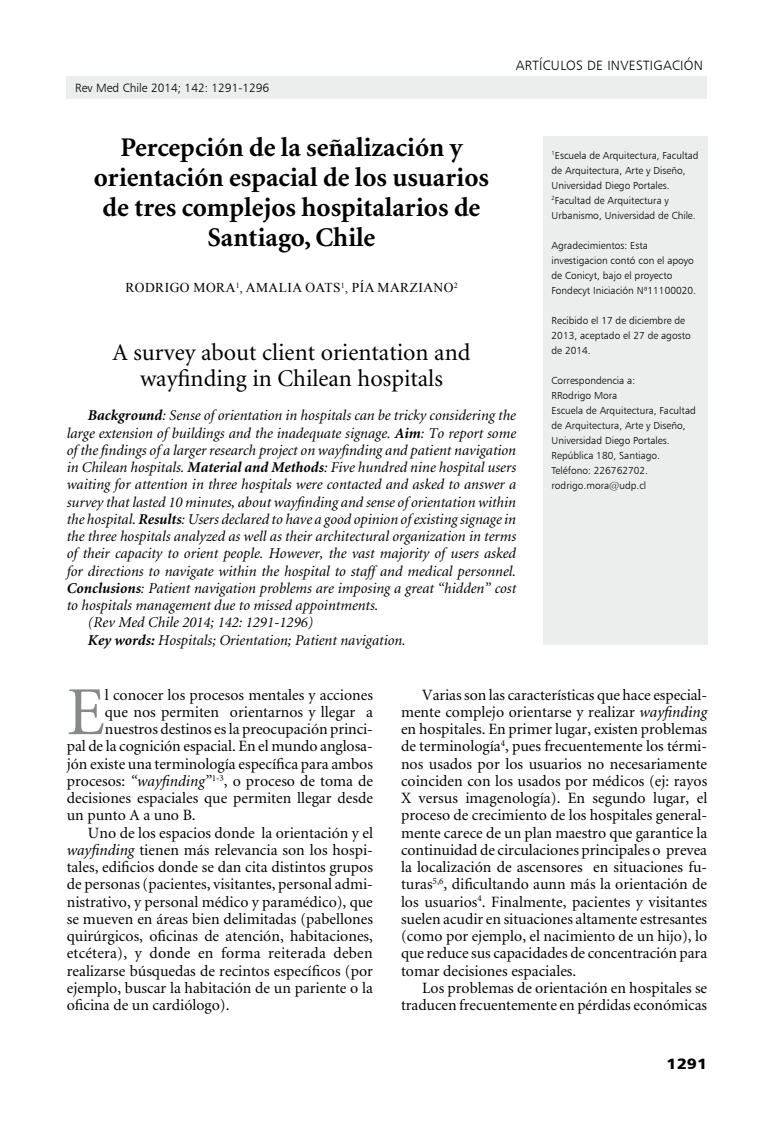
<style>
.page{position:relative;width:774px;height:1134px;background:#fff}
.page>*{position:absolute;margin:0;border:0;box-sizing:border-box;transform-origin:0 0}
.t1{font:68.85px "Minion";color:#87888a}
.t2{font:700 27px/30px "Minion";color:#000;text-align:center}
.t3{font:24px/25.5px "Minion";color:#000;text-align:center}
.t4{font:15.75px/17.2px "Minion";color:#000;text-align:justify}
.t5{font:italic 15px "Minion";color:#000}
.t6{font:15px "Humanist 777 BT Black B";color:#000;scale:1.1 1}
.t7{font:13.5px "Times New Roman";letter-spacing:.035em;color:#000}
.t8{font:13.5px "Humanist 777 BT Light B";color:#000}
.t9{font:12px "Humanist 777 BT Light B";color:#000}
.t10{font:10.2px/15px "Humanist 777 BT Light B";color:#000}
.s1{font-weight:700}
.s2{font-style:italic}
</style>
<div class="page">
<div style="left:67px;top:77px;width:640px;height:22px;background:#eceded"></div>
<div style="left:543px;top:136px;width:164px;height:509px;background:#eceded"></div>
<p class="t9" style="left:75px;top:81px;width:196px">Rev Med Chile 2014; 142: 1291-1296</p>
<p class="t8" style="left:516px;top:57px;width:35px">artículosdeinvestigaci</p>
<p class="t8" style="left:684px;top:57px;width:18px">ón</p>
<h2 class="t2" style="left:94px;top:133px;width:397px">Percepción de la señalización y orientación espacial de los usuarios de tres complejos hospitalarios de<br>Santiago, Chile</h2>
<p class="t7" style="left:125px;top:278px;width:334px">RODRIGO MORA<sup>1</sup>, AMALIA OATS<sup>1</sup>, PÍA MARZIANO<sup>2</sup></p>
<h3 class="t3" style="left:112px;top:341px;width:360px">A survey about client orientation and wayfinding in Chilean hospitals</h3>
<p class="t5" style="left:88px;top:408px;width:430px"><span class="s1">Background</span>: Sense of orientation in hospitals can be tricky considering the</p>
<p class="t5" style="left:67px;top:425px;width:451px">large extension of buildings and the inadequate signage. <span class="s1">Aim</span>: To report some</p>
<p class="t5" style="left:67px;top:443px;width:451px">of the findings of a larger research project on wayfinding and patient navigation</p>
<p class="t5" style="left:67px;top:460px;width:451px">in Chilean hospitals. <span class="s1">Material and Methods</span>: Five hundred nine hospital users</p>
<p class="t5" style="left:67px;top:477px;width:451px">waiting for attention in three hospitals were contacted and asked to answer a</p>
<p class="t5" style="left:67px;top:494px;width:451px">survey that lasted 10 minutes, about wayfinding and sense of orientation within</p>
<p class="t5" style="left:67px;top:512px;width:451px">the hospital. <span class="s1">Results</span>: Users declared to have a good opinion of existing signage in</p>
<p class="t5" style="left:67px;top:529px;width:451px">the three hospitals analyzed as well as their architectural organization in terms</p>
<p class="t5" style="left:67px;top:546px;width:451px">of their capacity to orient people. However, the vast majority of users asked</p>
<p class="t5" style="left:67px;top:563px;width:451px">for directions to navigate within the hospital to staff and medical personnel.</p>
<p class="t5" style="left:67px;top:581px;width:451px"><span class="s1">Conclusions</span>: Patient navigation problems are imposing a great “hidden” cost</p>
<p class="t5" style="left:67px;top:598px;width:313px">to hospitals management due to missed appointments.</p>
<p class="t5" style="left:88px;top:615px;width:227px">(Rev Med Chile 2014; 142: 1291-1296)</p>
<p class="t5" style="left:88px;top:632px;width:319px"><span class="s1">Key words:</span> Hospitals; Orientation; Patient navigation.</p>
<p class="t10" style="left:551px;top:148px;width:149px"><sup>1</sup>Escuela de Arquitectura, Facultad de Arquitectura, Arte y Diseño,<br>Universidad Diego Portales.<br><sup>2</sup>Facultad de Arquitectura y<br>Urbanismo, Universidad de Chile.</p>
<p class="t10" style="left:551px;top:238px;width:146px">Agradecimientos: Esta investigacion contó con el apoyo de Conicyt, bajo el proyecto<br>Fondecyt Iniciación Nª11100020.</p>
<p class="t10" style="left:551px;top:313px;width:141px">Recibido el 17 de diciembre de<br>2013, aceptado el 27 de agosto de 2014.</p>
<p class="t10" style="left:551px;top:373px;width:146px">Correspondencia a:<br>RRodrigo Mora<br>Escuela de Arquitectura, Facultad de Arquitectura, Arte y Diseño,<br>Universidad Diego Portales.<br>República 180, Santiago.<br>Teléfono: 226762702. rodrigo.mora@udp.cl</p>
<h1 class="t1" style="left:67px;top:678px;width:40px">E</h1>
<p class="t4" style="left:105px;top:687px;width:270px">l conocer los procesos mentales y acciones</p>
<p class="t4" style="left:105px;top:704px;width:270px">que nos permiten orientarnos y llegar a</p>
<p class="t4" style="left:105px;top:721px;width:270px">nuestros destinos es la preocupación princi-</p>
<p class="t4" style="left:67px;top:738px;width:307px">pal de la cognición espacial. En el mundo anglosa-</p>
<p class="t4" style="left:67px;top:756px;width:308px">jón existe una terminología específica para ambos</p>
<p class="t4" style="left:67px;top:773px;width:308px">procesos: <span class="s2">“wayfinding”</span><sup>1-3</sup>, o proceso de toma de</p>
<p class="t4" style="left:67px;top:790px;width:308px">decisiones espaciales que permiten llegar desde</p>
<p class="t4" style="left:67px;top:807px;width:130px">un punto A a uno B.</p>
<p class="t4" style="left:88px;top:825px;width:286px">Uno de los espacios donde la orientación y el</p>
<p class="t4" style="left:67px;top:842px;width:308px"><span class="s2">wayfinding</span> tienen más relevancia son los hospi-</p>
<p class="t4" style="left:67px;top:859px;width:308px">tales, edificios donde se dan cita distintos grupos</p>
<p class="t4" style="left:67px;top:876px;width:308px">de personas (pacientes, visitantes, personal admi-</p>
<p class="t4" style="left:67px;top:894px;width:308px">nistrativo, y personal médico y paramédico), que</p>
<p class="t4" style="left:67px;top:911px;width:308px">se mueven en áreas bien delimitadas (pabellones</p>
<p class="t4" style="left:67px;top:928px;width:308px">quirúrgicos, oficinas de atención, habitaciones,</p>
<p class="t4" style="left:67px;top:945px;width:307px">etcétera), y donde en forma reiterada deben</p>
<p class="t4" style="left:67px;top:963px;width:308px">realizarse búsquedas de recintos específicos (por</p>
<p class="t4" style="left:67px;top:980px;width:308px">ejemplo, buscar la habitación de un pariente o la</p>
<p class="t4" style="left:67px;top:997px;width:164px">oficina de un cardiólogo).</p>
<p class="t4" style="left:401px;top:687px;width:308px;text-indent:21px">Varias son las características que hace especial&shy;mente complejo orientarse y realizar <span class="s2">wayfinding </span>en hospitales. En primer lugar, existen problemas de terminología<sup>4</sup>, pues frecuentemente los térmi&shy;nos usados por los usuarios no necesariamente coinciden con los usados por médicos (ej: rayos X versus imagenología). En segundo lugar, el proceso de crecimiento de los hospitales general&shy;mente carece de un plan maestro que garantice la continuidad de circulaciones principales o prevea la localización de ascensores en situaciones fu&shy;turas<sup>5,6</sup>, dificultando aunn más la orientación de los usuarios<sup>4</sup>. Finalmente, pacientes y visitantes suelen acudir en situaciones altamente estresantes (como por ejemplo, el nacimiento de un hijo), lo que reduce sus capacidades de concentración para tomar decisiones espaciales.</p>
<p class="t4" style="left:401px;top:980px;width:308px;text-align:right">Los problemas de orientación en hospitales se traducen frecuentemente en pérdidas económicas</p>
<p class="t6" style="left:666px;top:1054px;width:38px">1291</p>
</div>
